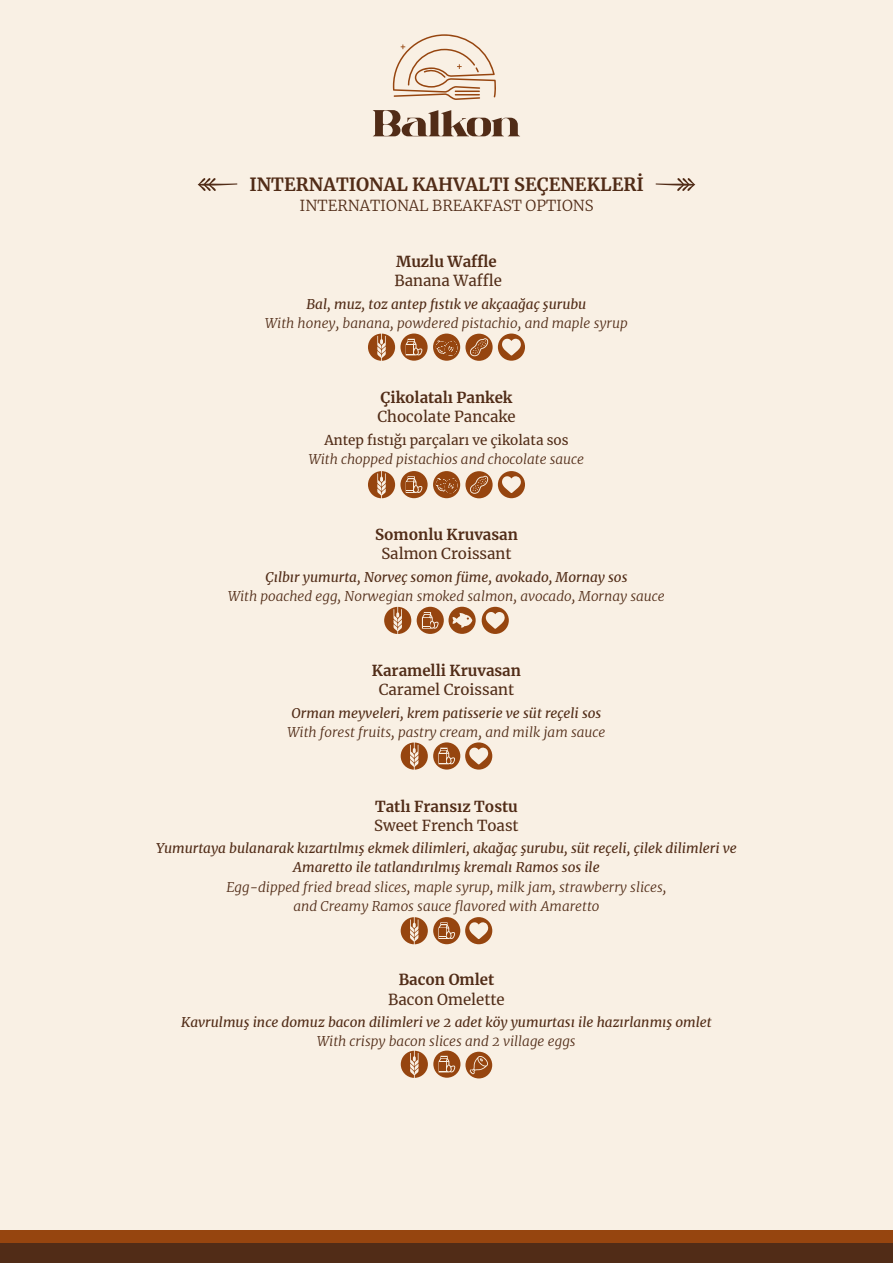
<style>
.page{position:relative;width:893px;height:1263px;background:#f9f0e4}
.page>*{position:absolute;margin:0;border:0;box-sizing:border-box;transform-origin:0 0}
.t1{font:700 18px "Merriweather";color:#512c17}
.t2{font:15px "Merriweather";color:#512c17}
.t3{font:700 15px "Merriweather";color:#512c17}
.t4{font:300 15px "Merriweather";color:#512c17}
.t5{font:italic 13.5px/19.2px "Merriweather";color:#512c17;text-align:center}
.t6{font:italic 300 13.5px/19.2px "Merriweather";color:#512c17;text-align:center}
.t7{font:13.5px "Merriweather";color:#512c17}
</style>
<div class="page">
<div style="left:0;top:1230px;width:893px;height:33px;background:#96450f"></div>
<div style="left:0;top:1243px;width:893px;height:20px;background:#512c17"></div>
<svg style="left:373px;top:110px;width:147px;height:26px"></svg>
<svg style="left:393px;top:34px;width:103px;height:66px"></svg>
<svg style="left:656px;top:178px;width:39px;height:13px"></svg>
<svg style="left:198px;top:178px;width:39px;height:13px"></svg>
<svg style="left:368px;top:333px;width:157px;height:28px"></svg>
<svg style="left:368px;top:471px;width:157px;height:27px"></svg>
<svg style="left:384px;top:607px;width:27px;height:27px"></svg>
<svg style="left:482px;top:607px;width:27px;height:27px"></svg>
<svg style="left:417px;top:607px;width:59px;height:27px"></svg>
<svg style="left:401px;top:742px;width:91px;height:28px"></svg>
<svg style="left:401px;top:917px;width:91px;height:27px"></svg>
<svg style="left:401px;top:1050px;width:91px;height:28px"></svg>
<h1 class="t1" style="left:249px;top:172px;width:396px">INTERNATIONAL KAHVALTI SEÇENEKLERİ</h1>
<p class="t4" style="left:300px;top:195px;width:296px">INTERNATIONAL BREAKFAST OPTIONS</p>
<p class="t3" style="left:396px;top:251px;width:102px">Muzlu Waffle</p>
<p class="t2" style="left:394px;top:270px;width:109px">Banana Waffle</p>
<p class="t5" style="left:307px;top:294px;width:281px">Bal, muz, toz antep fıstık ve akçaağaç şurubu</p>
<p class="t6" style="left:265px;top:313px;width:364px">With honey, banana, powdered pistachio, and maple syrup</p>
<p class="t3" style="left:381px;top:387px;width:133px">Çikolatalı Pankek</p>
<p class="t2" style="left:377px;top:406px;width:140px">Chocolate Pancake</p>
<p class="t7" style="left:324px;top:430px;width:246px">Antep fıstığı parçaları ve çikolata sos</p>
<p class="t6" style="left:309px;top:449px;width:277px">With chopped pistachios and chocolate sauce</p>
<p class="t3" style="left:375px;top:524px;width:144px">Somonlu Kruvasan</p>
<p class="t2" style="left:381px;top:544px;width:132px">Salmon Croissant</p>
<p class="t5" style="left:265px;top:567px;width:363px">Çılbır yumurta, Norveç somon füme, avokado, Mornay sos</p>
<p class="t6" style="left:228px;top:586px;width:438px">With poached egg, Norwegian smoked salmon, avocado, Mornay sauce</p>
<p class="t3" style="left:372px;top:660px;width:151px">Karamelli Kruvasan</p>
<p class="t2" style="left:379px;top:679px;width:137px">Caramel Croissant</p>
<p class="t5" style="left:292px;top:703px;width:311px">Orman meyveleri, krem patisserie ve süt reçeli sos</p>
<p class="t6" style="left:288px;top:722px;width:319px">With forest fruits, pastry cream, and milk jam sauce</p>
<p class="t3" style="left:375px;top:796px;width:144px">Tatlı Fransız Tostu</p>
<p class="t2" style="left:374px;top:815px;width:146px">Sweet French Toast</p>
<p class="t5" style="left:156px;top:838px;width:582px">Yumurtaya bulanarak kızartılmış ekmek dilimleri, akağaç şurubu, süt reçeli, çilek dilimleri ve<br>Amaretto ile tatlandırılmış kremalı Ramos sos ile</p>
<p class="t6" style="left:226px;top:877px;width:442px">Egg-dipped fried bread slices, maple syrup, milk jam, strawberry slices, and Creamy Ramos sauce flavored with Amaretto</p>
<p class="t3" style="left:399px;top:970px;width:97px">Bacon Omlet</p>
<p class="t2" style="left:388px;top:989px;width:118px">Bacon Omelette</p>
<p class="t5" style="left:181px;top:1012px;width:532px">Kavrulmuş ince domuz bacon dilimleri ve 2 adet köy yumurtası ile hazırlanmış omlet</p>
<p class="t6" style="left:317px;top:1031px;width:260px">With crispy bacon slices and 2 village eggs</p>
</div>
